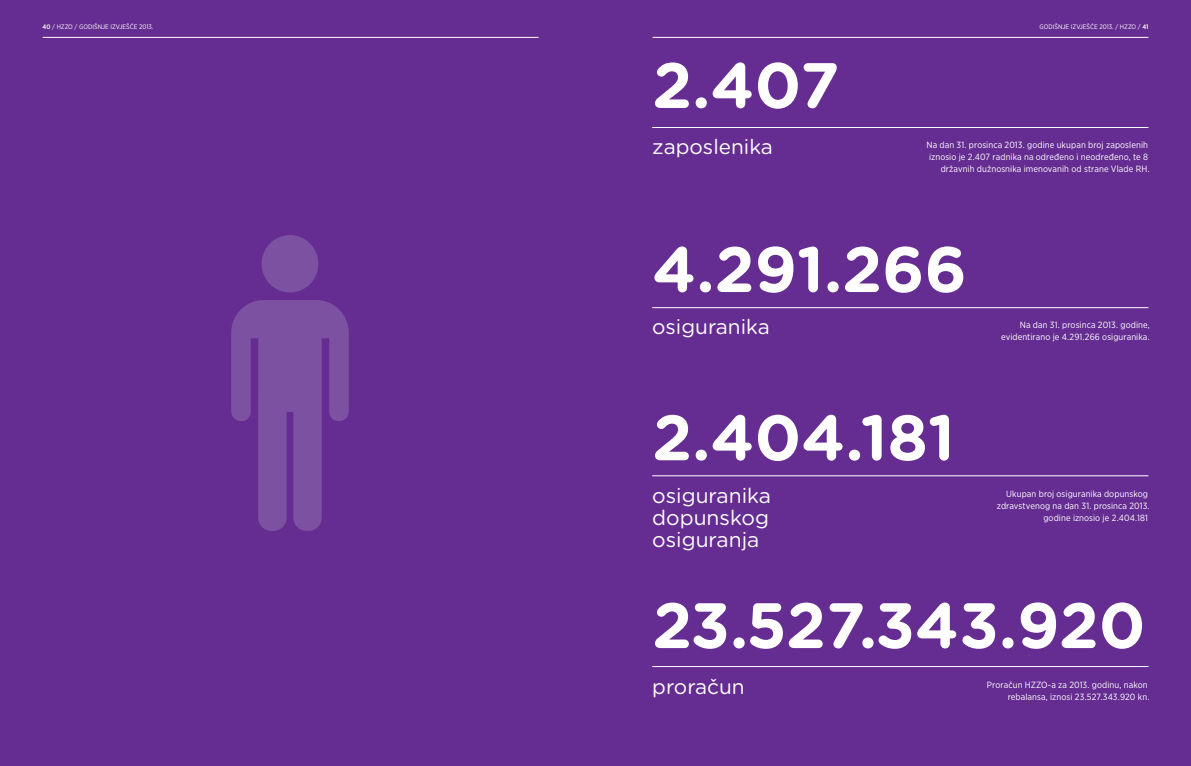
<style>
.page{position:relative;width:1191px;height:766px;background:#fff}
.page>*{position:absolute;margin:0;border:0;box-sizing:border-box;transform-origin:0 0}
.t1{font:700 64px "Gotham Rounded";color:#fff}
.t2{font:21px/22px "Gotham Rounded";color:#fff;text-align:justify}
.t3{font:20.8px "Gotham Rounded";color:#fff}
.t4{font:9px/12px "Gotham Narrow";letter-spacing:.01em;color:#fff;text-align:right}
.t5{font:6.5px "Gotham Narrow";color:#fff}
.s1{font-weight:500}
</style>
<div class="page">
<div style="left:0;top:0;width:1191px;height:765px;background:#652d91"></div>
<hr style="left:652px;top:37px;width:496px;height:1px;background:#fff">
<hr style="left:43px;top:37px;width:495px;height:1px;background:#fff">
<hr style="left:652px;top:127px;width:496px;height:1px;background:#fff">
<hr style="left:652px;top:307px;width:496px;height:1px;background:#fff">
<hr style="left:652px;top:475px;width:496px;height:1px;background:#fff">
<hr style="left:652px;top:666px;width:496px;height:1px;background:#fff">
<svg style="left:231px;top:235px;width:118px;height:295px"></svg>
<p class="t5" style="left:43px;top:23px;width:112px"><span class="s1">40</span> / HZZO / GODIŠNJE IZVJEŠĆE 2013.</p>
<p class="t5" style="left:1039px;top:23px;width:110px">GODIŠNJE IZVJEŠĆE 2013. / HZZO / <span class="s1">41</span></p>
<h1 class="t1" style="left:652px;top:38px;width:189px">2.407</h1>
<h3 class="t3" style="left:652px;top:132px;width:122px">zaposlenika</h3>
<p class="t4" style="left:926px;top:138px;width:225px">Na dan 31. prosinca 2013. godine ukupan broj zaposlenih iznosio je 2.407 radnika na određeno i neodređeno, te 8 državnih dužnosnika imenovanih od strane Vlade RH.</p>
<h1 class="t1" style="left:652px;top:222px;width:316px">4.291.266</h1>
<h3 class="t3" style="left:652px;top:312px;width:119px">osiguranika</h3>
<p class="t4" style="left:1001px;top:318px;width:150px">Na dan 31. prosinca 2013. godine, evidentirano je 4.291.266 osiguranika.</p>
<h1 class="t1" style="left:652px;top:390px;width:304px">2.404.181</h1>
<h2 class="t2" style="left:652px;top:484px;width:120px">osiguranika dopunskog osiguranja</h2>
<p class="t4" style="left:997px;top:487px;width:154px">Ukupan broj osiguranika dopunskog zdravstvenog na dan 31. prosinca 2013. godine iznosio je 2.404.181</p>
<h1 class="t1" style="left:652px;top:578px;width:495px">23.527.343.920</h1>
<h3 class="t3" style="left:652px;top:672px;width:94px">proračun</h3>
<p class="t4" style="left:987px;top:678px;width:164px">Proračun HZZO-a za 2013. godinu, nakon rebalansa, iznosi 23.527.343.920 kn.</p>
</div>
